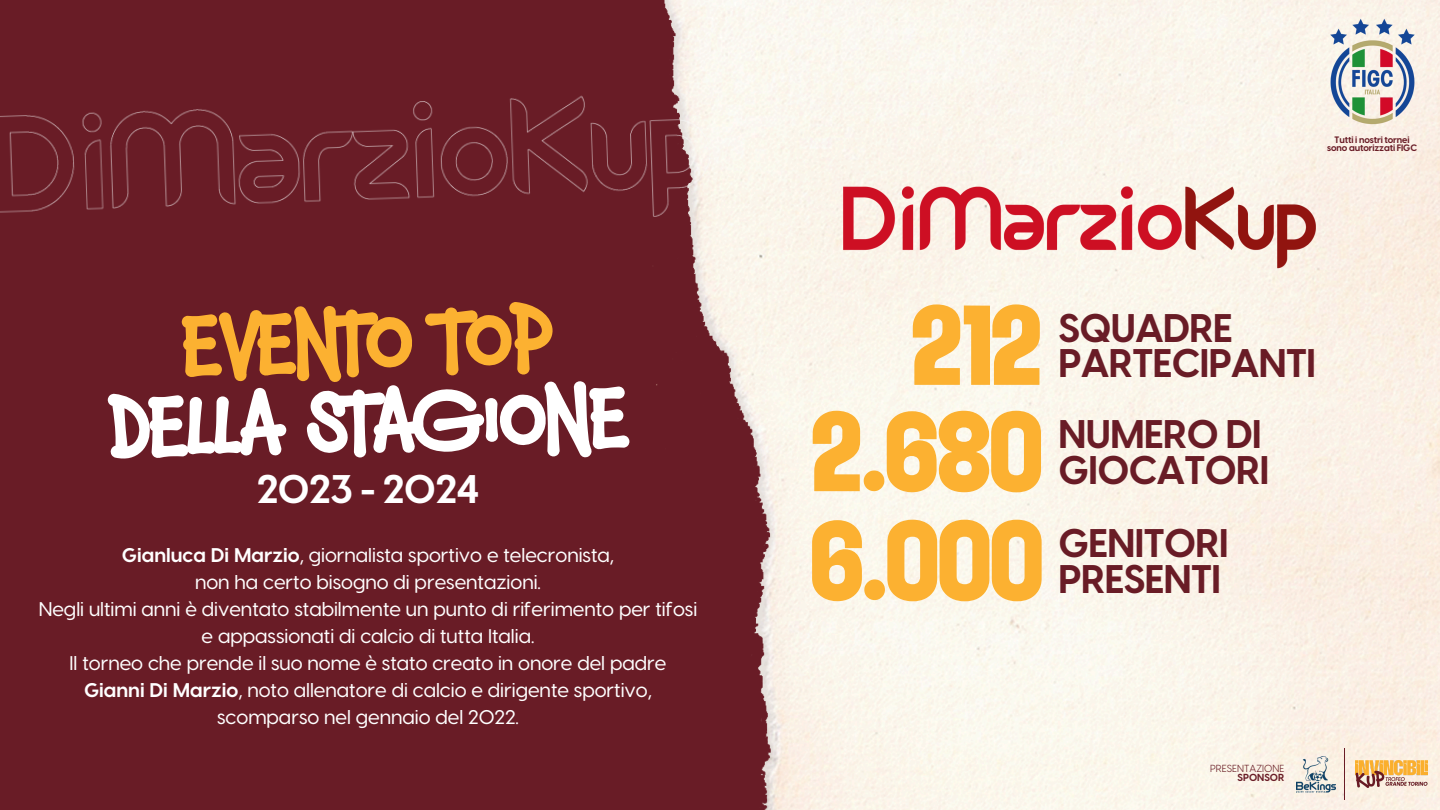
<style>
.page{position:relative;width:1440px;height:810px;background:#691c26}
.page>*{position:absolute;margin:0;border:0;box-sizing:border-box;transform-origin:0 0}
.t1{font:700 120px "Quinn";color:#fcb131}
.t2{font:89.9px/80.2px "Microphone Check";color:#fff;text-align:center}
.t3{font:700 39.4px/35.2px "Visby CF";letter-spacing:-.015em;color:#691c26}
.t4{font:700 39.4px "Visby CF";letter-spacing:-.015em;color:#fff}
.t5{font:500 19.8px/27px "Visby CF";color:#fff;text-align:center}
.t6{font:10.1px/9px "Visby CF";color:#691c26;text-align:right}
.t7{font:700 9.2px "Visby CF";letter-spacing:-.015em;color:#691c26}
.s1{color:#fcb131}
.s2{font-weight:700}
</style>
<div class="page">
<img style="left:656px;top:0;width:784px;height:810px">
<img style="left:842px;top:173px;width:475px;height:95px">
<img style="left:1316px;top:15px;width:112px;height:112px">
<img style="left:0;top:71px;width:714px;height:170px">
<hr style="left:1344px;top:749px;width:1px;height:51px;background:#691c26">
<img style="left:1356px;top:761px;width:72px;height:27px">
<img style="left:1297px;top:756px;width:38px;height:36px">
<h1 class="t2" style="left:107px;top:318px;width:522px;rotate:-1deg"><span class="s1">EVENTO TOP<br></span>DELLA STAGIONE</h1>
<h3 class="t4" style="left:257px;top:472px;width:224px">2023 - 2024</h3>
<p class="t5" style="left:39px;top:541px;width:660px"><span class="s2">Gianluca Di Marzio</span>, giornalista sportivo e telecronista,<br>non ha certo bisogno di presentazioni.<br>Negli ultimi anni è diventato stabilmente un punto di riferimento per tifosi e appassionati di calcio di tutta Italia.<br>Il torneo che prende il suo nome è stato creato in onore del padre <span class="s2">Gianni Di Marzio</span>, noto allenatore di calcio e dirigente sportivo, scomparso nel gennaio del 2022.</p>
<p class="t7" style="left:1335px;top:135px;width:76px">Tutti i nostri tornei</p>
<p class="t7" style="left:1327px;top:143px;width:91px">sono autorizzati FIGC</p>
<h5 class="t1" style="left:912px;top:265px;width:132px">212</h5>
<p class="t1" style="left:812px;top:371px;width:232px">2.680</p>
<p class="t1" style="left:811px;top:480px;width:233px">6.000</p>
<h3 class="t3" style="left:1059px;top:314px;width:259px">SQUADRE<br>PARTECIPANTI</h3>
<h3 class="t3" style="left:1059px;top:420px;width:212px">NUMERO DI<br>GIOCATORI</h3>
<p class="t3" style="left:1059px;top:529px;width:172px">GENITORI<br>PRESENTI</p>
<h3 class="t6" style="left:1210px;top:765px;width:76px">PRESENTAZIONE<br><span class="s2">SPONSOR</span></h3>
</div>
